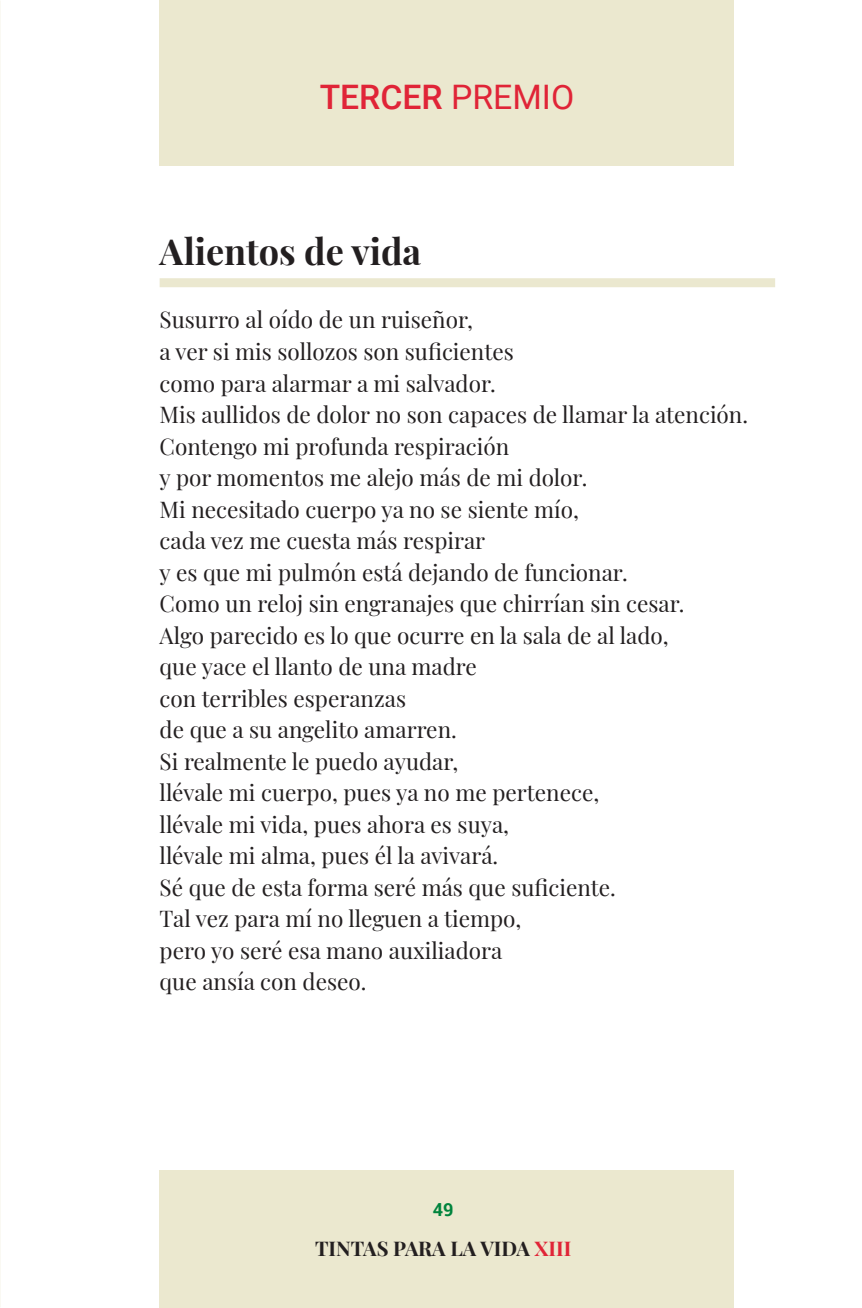
<style>
.page{position:relative;width:862px;height:1308px;background:#fff}
.page>*{position:absolute;margin:0;border:0;box-sizing:border-box;transform-origin:0 0}
.t1{font:700 36px "Playfair Display";color:#231f20}
.t2{font:500 33.75px "Roboto";color:#e02437}
.t3{font:22.5px/31.5px "Playfair Display";color:#231f20}
.t4{font:700 20.25px "Playfair Display";color:#231f20}
.t5{font:700 18px "Roboto";color:#00843d}
.s1{font-weight:400}
.s2{color:#e02437}
</style>
<div class="page">
<div style="left:159px;top:1170px;width:574px;height:137px;background:#ebe8cf"></div>
<div style="left:159px;top:0;width:574px;height:166px;background:#ebe8cf"></div>
<div style="left:159px;top:278px;width:615px;height:9px;background:#ebe8cf"></div>
<h2 class="t2" style="left:319px;top:78px;width:256px">TERCER <span class="s1">PREMIO</span></h2>
<h1 class="t1" style="left:159px;top:226px;width:263px">Alientos de vida</h1>
<p class="t3" style="left:159px;top:303px;width:589px">Susurro al oído de un ruiseñor,<br>a ver si mis sollozos son suficientes<br>como para alarmar a mi salvador.<br>Mis aullidos de dolor no son capaces de llamar la atención.<br>Contengo mi profunda respiración<br>y por momentos me alejo más de mi dolor.<br>Mi necesitado cuerpo ya no se siente mío,<br>cada vez me cuesta más respirar<br>y es que mi pulmón está dejando de funcionar.<br>Como un reloj sin engranajes que chirrían sin cesar.<br>Algo parecido es lo que ocurre en la sala de al lado,<br>que yace el llanto de una madre<br>con terribles esperanzas<br>de que a su angelito amarren.<br>Si realmente le puedo ayudar,<br>llévale mi cuerpo, pues ya no me pertenece,<br>llévale mi vida, pues ahora es suya,<br>llévale mi alma, pues él la avivará.<br>Sé que de esta forma seré más que suficiente.<br>Tal vez para mí no lleguen a tiempo,<br>pero yo seré esa mano auxiliadora<br>que ansía con deseo.</p>
<p class="t5" style="left:432px;top:1197px;width:22px">49</p>
<p class="t4" style="left:315px;top:1233px;width:258px">TINTAS PARA LA VIDA <span class="s2">XIII</span></p>
</div>
